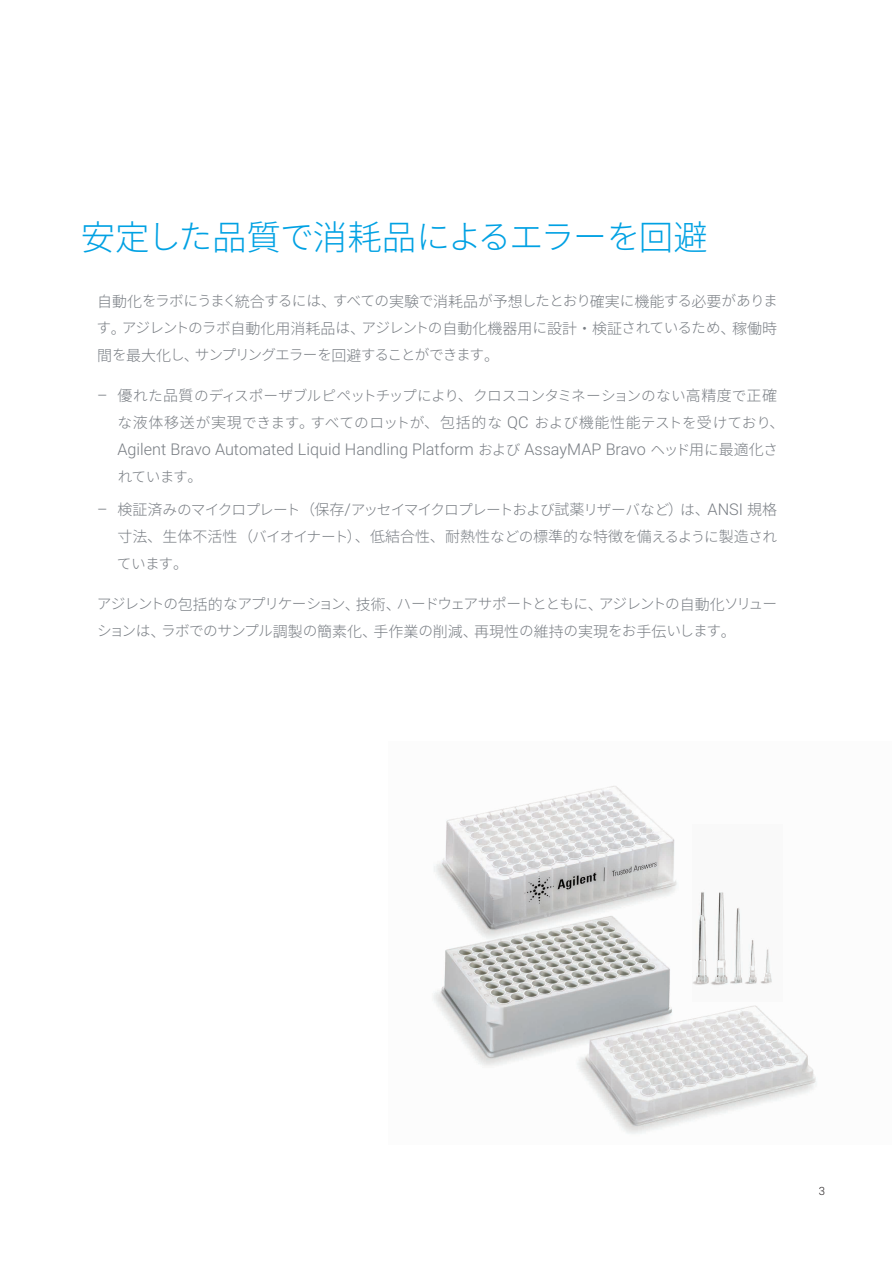
<style>
.page{position:relative;width:893px;height:1263px;background:#fff}
.page>*{position:absolute;margin:0;border:0;box-sizing:border-box;transform-origin:0 0}
.BROCHURE_headline_blue{font:300 33.75px "Noto Sans CJ Kjp";letter-spacing:-.065em;color:#00a1e3}
.t1{font:300 16.2px "Roboto";color:#787d83}
.BROCHURE_paragraph_gray{font:300 15px "Noto Sans CJ Kjp";color:#787d83}
.BROCHURE_paragraph_gray-2{font:300 14.7px/27px "Noto Sans CJ Kjp";letter-spacing:-.06em;color:#787d83;text-align:justify}
.BROCHURE_paragraph_gray-3{font:300 14.7px/27px "Noto Sans CJ Kjp";letter-spacing:-.025em;color:#787d83}
.t2{font:300 11.4px "Roboto";color:#231f20}
.s1{font-size:34.5px}
.s2{font-size:15px}
.s3{font-family:"Roboto";font-size:16.2px}
.s4{font-family:"Noto Sans CJ Kjp";font-size:14.7px}
.s5{font-family:"Noto Sans CJ Kjp";font-size:15px}
.s6{font-size:14.7px}
</style>
<div class="page">
<img style="left:433px;top:786px;width:384px;height:348px">
<img style="left:692px;top:825px;width:90px;height:176px">
<p class="BROCHURE_headline_blue" style="left:81px;top:218px;width:629px"><span class="s1">安定</span>した<span class="s1">品質</span>で<span class="s1">消耗品</span>によるエラーを<span class="s1">回避</span></p>
<p class="BROCHURE_paragraph_gray-2" style="left:97px;top:288px;width:683px"><span class="s2">自動化</span>をラボにうまく<span class="s2">統合</span>するには<span class="s2">、</span>すべての<span class="s2">実験</span>で<span class="s2">消耗品</span>が<span class="s2">予想</span>したとおり<span class="s2">確実</span>に<span class="s2">機能</span>する<span class="s2">必要</span>があります<span class="s2">。</span>アジレントのラボ<span class="s2">自動化用消耗品</span>は<span class="s2">、</span>アジレントの<span class="s2">自動化機器用</span>に<span class="s2">設計・検証</span>されているため<span class="s2">、稼働時間</span>を<span class="s2">最大化</span>し<span class="s2">、</span>サンプリングエラーを<span class="s2">回避</span>することができます<span class="s2">。</span></p>
<p class="BROCHURE_paragraph_gray-3" style="left:118px;top:382px;width:668px;text-indent:-20px"><span class="s3">–</span> <span class="s2">優</span>れた<span class="s2">品質</span>のディスポーザブルピペットチップにより<span class="s2">、</span>クロスコンタミネーションのない<span class="s2">高精度</span>で<span class="s2">正確</span>な<span class="s2">液体移送</span>が<span class="s2">実現</span>できます<span class="s2">。</span>すべてのロットが<span class="s2">、包括的</span>な <span class="s3">QC</span> および<span class="s2">機能性能</span>テストを<span class="s2">受</span>けており<span class="s2">、</span></p>
<p class="t1" style="left:117px;top:438px;width:662px">Agilent Bravo Automated Liquid Handling Platform <span class="s4">および</span> AssayMAP Bravo <span class="s4">ヘッド</span><span class="s5">用</span><span class="s4">に</span><span class="s5">最適化</span><span class="s4">さ</span></p>
<p class="BROCHURE_paragraph_gray-2" style="left:118px;top:463px;width:86px">れています<span class="s2">。</span></p>
<p class="BROCHURE_paragraph_gray-2" style="left:97px;top:496px;width:681px"><span class="s3">–</span> <span class="s2">検証済</span>みのマイクロプレート<span class="s2">（保存</span><span class="s3">/</span>アッセイマイクロプレートおよび<span class="s2">試薬</span>リザーバなど<span class="s2">）</span>は<span class="s2">、</span><span class="s3">ANSI</span> <span class="s2">規格</span></p>
<p class="BROCHURE_paragraph_gray" style="left:117px;top:528px;width:661px">寸法、生体不活性（<span class="s6">バイオイナート</span>）、低結合性、耐熱性<span class="s6">などの</span>標準的<span class="s6">な</span>特徴<span class="s6">を</span>備<span class="s6">えるように</span>製造<span class="s6">され</span></p>
<p class="BROCHURE_paragraph_gray-2" style="left:117px;top:550px;width:73px">ています<span class="s2">。</span></p>
<p class="BROCHURE_paragraph_gray-2" style="left:97px;top:591px;width:682px">アジレントの<span class="s2">包括的</span>なアプリケーション<span class="s2">、技術、</span>ハードウェアサポートとともに<span class="s2">、</span>アジレントの<span class="s2">自動化</span>ソリュー</p>
<p class="BROCHURE_paragraph_gray" style="left:97px;top:623px;width:640px"><span class="s6">ションは</span>、<span class="s6">ラボでのサンプル</span>調製<span class="s6">の</span>簡素化、手作業<span class="s6">の</span>削減、再現性<span class="s6">の</span>維持<span class="s6">の</span>実現<span class="s6">をお</span>手伝<span class="s6">いします</span>。</p>
<p class="t2" style="left:819px;top:1183px;width:8px">3</p>
</div>
